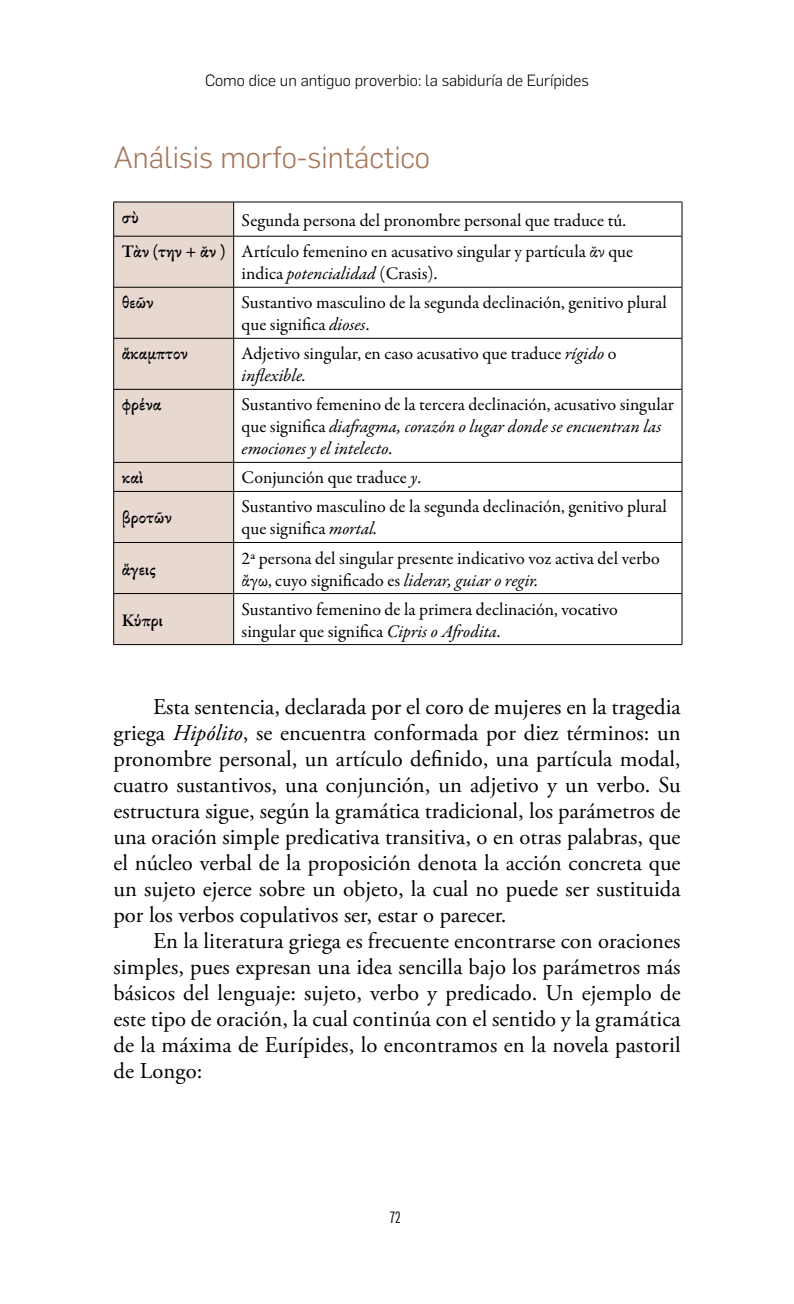
<style>
.page{position:relative;width:794px;height:1304px;background:#fff}
.page>*{position:absolute;margin:0;border:0;box-sizing:border-box;transform-origin:0 0}
.t1{font:300 30px "Flama";color:#a57557}
.t2{font:22.6px/26px "Adobe Garamond Pro";color:#000;text-align:justify}
.t3{font:18px/22px "Garamond Premr Pro";color:#000}
.t4{font:600 18px "Garamond Premr Pro";color:#000}
.t5{font:300 16px "Flama";color:#000}
.t6{font:16px "Flama Condensed";color:#000}
.s1{font-weight:600}
.s2{font-style:italic}
</style>
<div class="page">
<div style="left:114px;top:203px;width:119px;height:441px;background:#e7d9d0"></div>
<hr style="left:113px;top:202px;width:121px;height:1px;background:#000">
<hr style="left:113px;top:202px;width:1px;height:34px;background:#000">
<hr style="left:234px;top:202px;width:448px;height:1px;background:#000">
<hr style="left:233px;top:202px;width:1px;height:34px;background:#000">
<hr style="left:681px;top:202px;width:1px;height:34px;background:#000">
<hr style="left:113px;top:236px;width:121px;height:1px;background:#000">
<hr style="left:113px;top:236px;width:1px;height:51px;background:#000">
<hr style="left:234px;top:236px;width:448px;height:1px;background:#000">
<hr style="left:233px;top:236px;width:1px;height:51px;background:#000">
<hr style="left:681px;top:236px;width:1px;height:51px;background:#000">
<hr style="left:113px;top:287px;width:121px;height:1px;background:#000">
<hr style="left:113px;top:287px;width:1px;height:51px;background:#000">
<hr style="left:234px;top:287px;width:448px;height:1px;background:#000">
<hr style="left:233px;top:287px;width:1px;height:51px;background:#000">
<hr style="left:681px;top:287px;width:1px;height:51px;background:#000">
<hr style="left:113px;top:338px;width:121px;height:1px;background:#000">
<hr style="left:113px;top:339px;width:1px;height:50px;background:#000">
<hr style="left:234px;top:338px;width:448px;height:1px;background:#000">
<hr style="left:233px;top:339px;width:1px;height:50px;background:#000">
<hr style="left:681px;top:339px;width:1px;height:50px;background:#000">
<hr style="left:113px;top:389px;width:121px;height:1px;background:#000">
<hr style="left:113px;top:390px;width:1px;height:72px;background:#000">
<hr style="left:234px;top:389px;width:448px;height:1px;background:#000">
<hr style="left:233px;top:390px;width:1px;height:72px;background:#000">
<hr style="left:681px;top:390px;width:1px;height:72px;background:#000">
<hr style="left:113px;top:462px;width:121px;height:1px;background:#000">
<svg style="left:113px;top:463px;width:1px;height:28px"></svg>
<hr style="left:234px;top:462px;width:448px;height:1px;background:#000">
<svg style="left:233px;top:463px;width:1px;height:28px"></svg>
<svg style="left:681px;top:463px;width:1px;height:28px"></svg>
<hr style="left:113px;top:491px;width:121px;height:1px;background:#000">
<hr style="left:113px;top:492px;width:1px;height:50px;background:#000">
<hr style="left:234px;top:491px;width:448px;height:1px;background:#000">
<hr style="left:233px;top:492px;width:1px;height:50px;background:#000">
<hr style="left:681px;top:492px;width:1px;height:50px;background:#000">
<hr style="left:113px;top:542px;width:121px;height:1px;background:#000">
<hr style="left:113px;top:543px;width:1px;height:50px;background:#000">
<hr style="left:234px;top:542px;width:448px;height:1px;background:#000">
<hr style="left:233px;top:543px;width:1px;height:50px;background:#000">
<hr style="left:681px;top:543px;width:1px;height:50px;background:#000">
<hr style="left:113px;top:593px;width:121px;height:1px;background:#000">
<hr style="left:113px;top:594px;width:1px;height:50px;background:#000">
<hr style="left:234px;top:593px;width:448px;height:1px;background:#000">
<hr style="left:233px;top:594px;width:1px;height:50px;background:#000">
<hr style="left:681px;top:594px;width:1px;height:50px;background:#000">
<hr style="left:113px;top:644px;width:121px;height:1px;background:#000">
<hr style="left:234px;top:644px;width:448px;height:1px;background:#000">
<p class="t5" style="left:205px;top:70px;width:385px">Como dice un antiguo proverbio: la sabiduría de Eurípides</p>
<h1 class="t1" style="left:113px;top:137px;width:318px">Análisis morfo-sintáctico</h1>
<p class="t4" style="left:122px;top:206px;width:19px">σὺ</p>
<p class="t3" style="left:122px;top:205px;width:513px;line-height:31.6px;text-indent:120px">Segunda persona del pronombre personal que traduce tú.<br><span class="s1">Τὰν (την + ᾰ̓́ν )</span> Artículo femenino en acusativo singular y partícula ᾰ̓́ν que</p>
<p class="t3" style="left:242px;top:263px;width:197px">indica <span class="s2">potencialidad</span> (Crasis).</p>
<p class="t4" style="left:122px;top:292px;width:34px">θεῶν</p>
<p class="t3" style="left:242px;top:292px;width:427px">Sustantivo masculino de la segunda declinación, genitivo plural que significa <span class="s2">dioses</span>.</p>
<p class="t4" style="left:122px;top:343px;width:68px">ἄκαμπτον</p>
<p class="t3" style="left:242px;top:343px;width:376px">Adjetivo singular, en caso acusativo que traduce <span class="s2">rígido</span> o <span class="s2">inflexible.</span></p>
<p class="t4" style="left:122px;top:394px;width:41px">φρένα</p>
<p class="t3" style="left:242px;top:394px;width:434px">Sustantivo femenino de la tercera declinación, acusativo singular que significa <span class="s2">diafragma, corazón o lugar donde se encuentran las emociones y el intelecto</span>.</p>
<p class="t4" style="left:122px;top:467px;width:23px">καὶ</p>
<p class="t3" style="left:242px;top:467px;width:181px">Conjunción que traduce <span class="s2">y</span>.</p>
<p class="t4" style="left:122px;top:507px;width:52px">βροτῶν</p>
<p class="t3" style="left:242px;top:496px;width:427px">Sustantivo masculino de la segunda declinación, genitivo plural que significa <span class="s2">mortal.</span></p>
<p class="t4" style="left:122px;top:558px;width:36px">ἄγεις</p>
<p class="t3" style="left:242px;top:547px;width:419px">2ª persona del singular presente indicativo voz activa del verbo ἄγω, cuyo significado es <span class="s2">liderar, guiar o regir.</span></p>
<p class="t4" style="left:122px;top:609px;width:43px">Κύπρι</p>
<p class="t3" style="left:242px;top:598px;width:378px">Sustantivo femenino de la primera declinación, vocativo singular que significa <span class="s2">Cipris o Afrodita</span>.</p>
<p class="t2" style="left:113px;top:694px;width:569px;text-indent:40px">Esta sentencia, declarada por el coro de mujeres en la tragedia griega <span class="s2">Hipólito</span>, se encuentra conformada por diez términos: un pronombre personal, un artículo definido, una partícula modal, cuatro sustantivos, una conjunción, un adjetivo y un verbo. Su estructura sigue, según la gramática tradicional, los parámetros de una oración simple predicativa transitiva, o en otras palabras, que el núcleo verbal de la proposición denota la acción concreta que un sujeto ejerce sobre un objeto, la cual no puede ser sustituida por los verbos copulativos ser, estar o parecer.</p>
<p class="t2" style="left:113px;top:928px;width:569px;text-indent:40px">En la literatura griega es frecuente encontrarse con oraciones simples, pues expresan una idea sencilla bajo los parámetros más básicos del lenguaje: sujeto, verbo y predicado. Un ejemplo de este tipo de oración, la cual continúa con el sentido y la gramática de la máxima de Eurípides, lo encontramos en la novela pastoril de Longo:</p>
<p class="t6" style="left:390px;top:1207px;width:12px">72</p>
</div>
